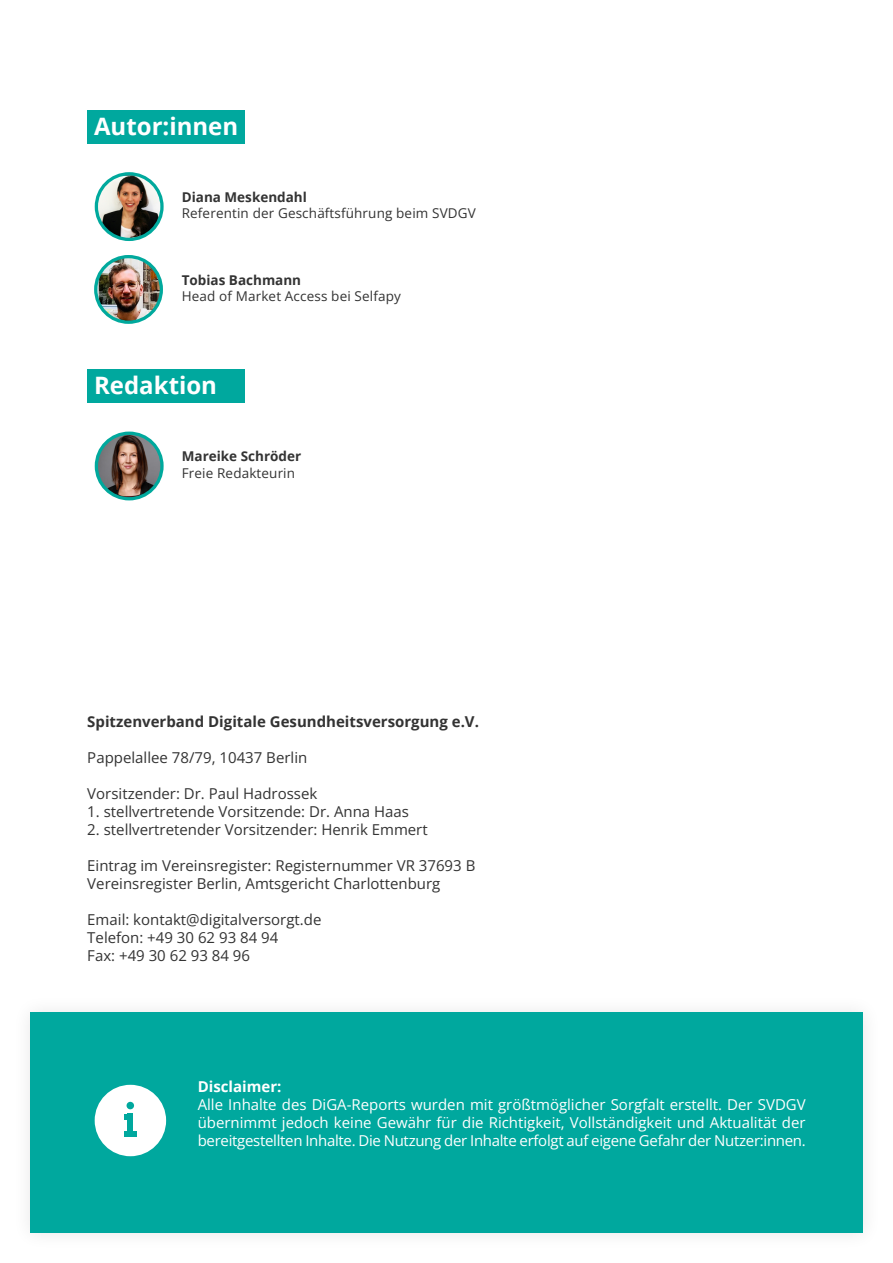
<style>
.page{position:relative;width:893px;height:1263px;background:#fff}
.page>*{position:absolute;margin:0;border:0;box-sizing:border-box;transform-origin:0 0}
.t1{font:700 24px "Open Sans";color:#fff}
.t2{font:15px/18px "Open Sans";color:#333}
.t3{font:15px/18px "Open Sans";letter-spacing:-.02em;color:#fff;text-align:justify}
.t4{font:700 15px "Open Sans";color:#333}
.t5{font:700 15px "Open Sans";color:#fff}
.t6{font:13.5px "Open Sans";letter-spacing:.01em;color:#333}
.t7{font:700 13.5px "Open Sans";color:#333}
</style>
<div class="page">
<div style="left:11px;top:993px;width:871px;height:259px;background:#fbfbfb"></div>
<div style="left:30px;top:1012px;width:833px;height:221px;background:#00a89e"></div>
<div style="left:95px;top:1085px;width:71px;height:71px;background:#fff;border-radius:50%"></div>
<div style="left:127px;top:1114px;width:6px;height:23px;background:#00a89e"></div>
<div style="left:124px;top:1131px;width:12px;height:6px;background:#00a89e"></div>
<div style="left:124px;top:1114px;width:9px;height:5px;background:#00a89e"></div>
<div style="left:127px;top:1102px;width:7px;height:7px;background:#00a89e;border-radius:50%"></div>
<img style="left:98px;top:176px;width:64px;height:63px">
<div style="left:95px;top:172px;width:69px;height:69px;border:3px solid #00a99d;border-radius:50%"></div>
<div style="left:87px;top:111px;width:158px;height:33px;background:#00a89e"></div>
<img style="left:96px;top:257px;width:65px;height:65px">
<div style="left:94px;top:255px;width:69px;height:69px;border:3px solid #00a99d;border-radius:50%"></div>
<img style="left:96px;top:434px;width:64px;height:65px">
<div style="left:95px;top:432px;width:69px;height:68px;border:3px solid #00a99d;border-radius:50%"></div>
<div style="left:87px;top:370px;width:158px;height:33px;background:#00a89e"></div>
<h1 class="t1" style="left:94px;top:109px;width:146px">Autor:innen</h1>
<p class="t7" style="left:182px;top:188px;width:127px">Diana Meskendahl</p>
<p class="t6" style="left:182px;top:204px;width:296px">Referentin der Geschäftsführung beim SVDGV</p>
<p class="t7" style="left:182px;top:270px;width:121px">Tobias Bachmann</p>
<p class="t6" style="left:182px;top:287px;width:221px">Head of Market Access bei Selfapy</p>
<h1 class="t1" style="left:94px;top:369px;width:124px">Redaktion</h1>
<p class="t7" style="left:182px;top:447px;width:121px">Mareike Schröder</p>
<p class="t6" style="left:182px;top:463px;width:115px">Freie Redakteurin</p>
<p class="t4" style="left:87px;top:710px;width:393px">Spitzenverband Digitale Gesundheitsversorgung e.V.</p>
<p class="t2" style="left:87px;top:748px;width:221px">Pappelallee 78/79, 10437 Berlin</p>
<p class="t2" style="left:87px;top:784px;width:232px">Vorsitzender: Dr. Paul Hadrossek</p>
<p class="t2" style="left:87px;top:802px;width:323px">1. stellvertretende Vorsitzende: Dr. Anna Haas</p>
<p class="t2" style="left:87px;top:820px;width:342px">2. stellvertretender Vorsitzender: Henrik Emmert</p>
<p class="t2" style="left:87px;top:856px;width:390px">Eintrag im Vereinsregister: Registernummer VR 37693 B<br>Vereinsregister Berlin, Amtsgericht Charlottenburg</p>
<p class="t2" style="left:87px;top:910px;width:236px">Email: kontakt@digitalversorgt.de<br>Telefon: +49 30 62 93 84 94<br>Fax: +49 30 62 93 84 96</p>
<p class="t5" style="left:198px;top:1076px;width:85px">Disclaimer:</p>
<p class="t3" style="left:198px;top:1095px;width:609px">Alle Inhalte des DiGA-Reports wurden mit größtmöglicher Sorgfalt erstellt. Der SVDGV übernimmt jedoch keine Gewähr für die Richtigkeit, Vollständigkeit und Aktualität der bereitgestellten Inhalte. Die Nutzung der Inhalte erfolgt auf eigene Gefahr der Nutzer:innen.</p>
</div>
